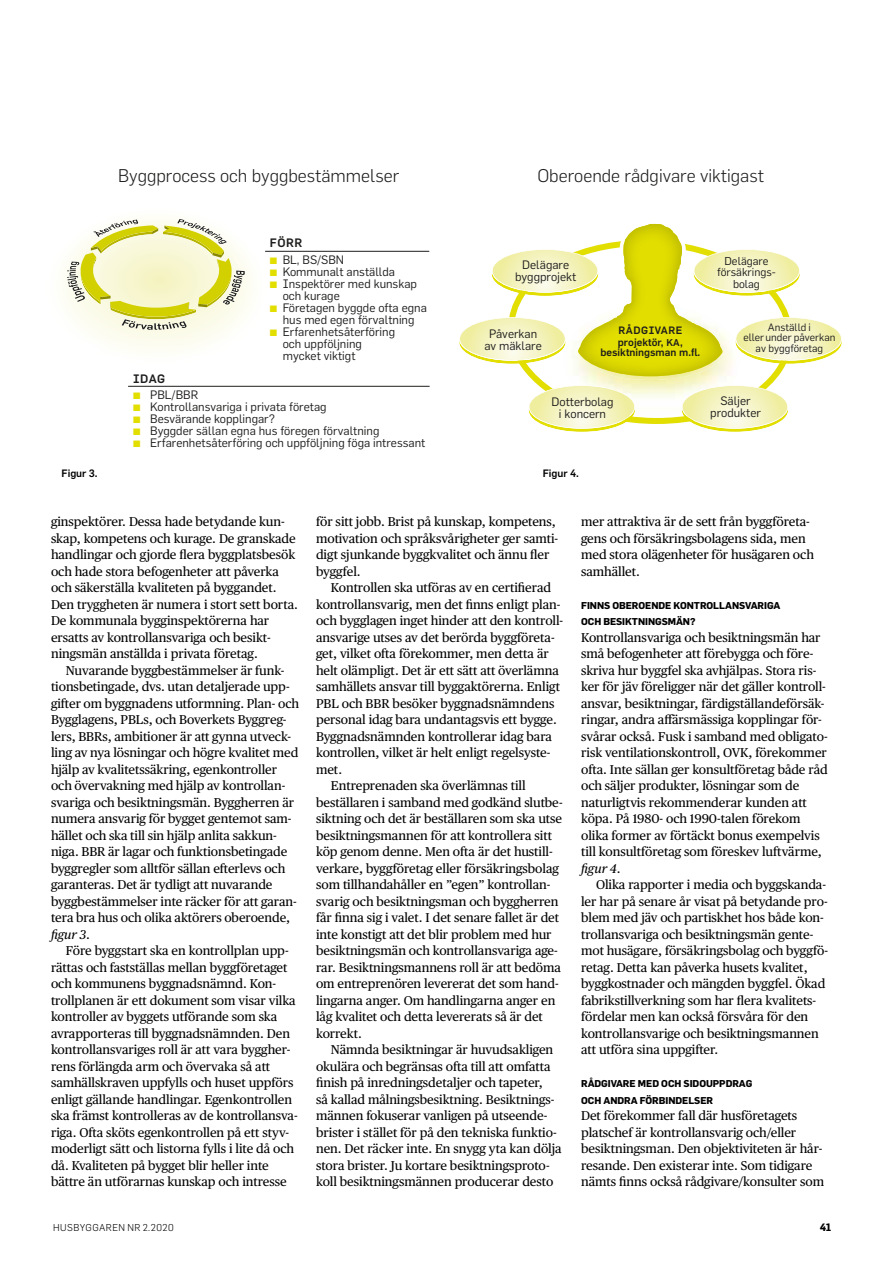
<style>
.page{position:relative;width:893px;height:1263px;background:#fff}
.page>*{position:absolute;margin:0;border:0;box-sizing:border-box;transform-origin:0 0}
.t1{font:300 18px "Flama";color:#1e1d1c}
.t2{font:12.75px/16.5px "Publico Text";letter-spacing:-.005em;color:#000}
.t3{font:12px/12px "Flama";color:#1e1d1c;text-align:center}
.t4{font:11.25px/11.2px "Flama";color:#1e1d1c;text-align:center}
.t5{font:500 10.5px/12px "Flama";color:#1e1d1c}
.t6{font:10.5px/10.5px "Flama";color:#1e1d1c;text-align:center}
.t7{font:500 10.5px "Flama";letter-spacing:-.005em;color:#000}
.t8{font:700 10.5px "Flama";color:#000}
.t9{font:700 9.75px/16.5px "Flama";letter-spacing:-.005em;color:#000}
.t10{font:300 9.75px "Flama";letter-spacing:.05em;color:#000}
.s1{font-weight:500}
.s2{font-size:9px;color:#e2de00}
.s3{font-size:9.75px}
.s4{font-style:italic}
</style>
<div class="page">
<svg style="left:459px;top:223px;width:383px;height:209px"></svg>
<hr style="left:128px;top:386px;width:301px;height:1px;background:#1e1d1c">
<hr style="left:265px;top:251px;width:164px;height:1px;background:#1e1d1c">
<svg style="left:67px;top:219px;width:178px;height:111px"></svg>
<h1 class="t1" style="left:118px;top:165px;width:283px">Byggprocess och byggbestämmelser</h1>
<h1 class="t1" style="left:537px;top:165px;width:228px">Oberoende rådgivare viktigast</h1>
<p class="t3" style="left:270px;top:235px;width:76px;line-height:16.5px;text-align:left"><span class="s1">FÖRR<br></span><span class="s2">π</span> BL, BS/SBN</p>
<p class="t3" style="left:270px;top:265px;width:127px"><span class="s2">π</span> Kommunalt anställda</p>
<p class="t3" style="left:270px;top:277px;width:148px"><span class="s2">π</span> Inspektörer med kunskap</p>
<p class="t3" style="left:283px;top:289px;width:59px">och kurage</p>
<p class="t3" style="left:270px;top:301px;width:158px"><span class="s2">π</span> Företagen byggde ofta egna</p>
<p class="t3" style="left:283px;top:313px;width:133px">hus med egen förvaltning</p>
<p class="t3" style="left:270px;top:325px;width:127px"><span class="s2">π</span> Erfarenhetsåterföring</p>
<p class="t3" style="left:283px;top:337px;width:81px">och uppföljning</p>
<p class="t3" style="left:283px;top:349px;width:74px">mycket viktigt</p>
<p class="t3" style="left:133px;top:370px;width:67px;line-height:16.5px;text-align:left"><span class="s1">IDAG<br></span><span class="s2">π</span> PBL/BBR</p>
<p class="t3" style="left:133px;top:401px;width:294px;text-align:left"><span class="s2">π</span> Kontrollansvariga i privata företag<br><span class="s2">π</span> Besvärande kopplingar?<br><span class="s2">π</span> Byggder sällan egna hus föregen förvaltning<br><span class="s2">π</span> Erfarenhetsåterföring och uppföljning föga intressant</p>
<p class="t3" style="left:515px;top:258px;width:63px">Delägare byggprojekt</p>
<p class="t3" style="left:484px;top:327px;width:59px">Påverkan av mäklare</p>
<p class="t5" style="left:618px;top:324px;width:66px">RÅDGIVARE projektör, <span class="s3">KA</span>,</p>
<p class="t5" style="left:600px;top:346px;width:101px">besiktningsman m.fl.</p>
<p class="t3" style="left:552px;top:396px;width:63px">Dotterbolag i koncern</p>
<p class="t7" style="left:62px;top:467px;width:37px">Figur 3.</p>
<p class="t7" style="left:543px;top:467px;width:38px">Figur 4.</p>
<p class="t4" style="left:717px;top:255px;width:60px">Delägare försäkrings&shy;bolag</p>
<p class="t6" style="left:743px;top:322px;width:94px">Anställd i<br>eller under påverkan av byggföretag</p>
<p class="t3" style="left:710px;top:395px;width:52px">Säljer produkter</p>
<p class="t2" style="left:51px;top:514px;width:248px">ginspektörer. Dessa hade betydande kun&shy;skap, kompetens och kurage. De granskade handlingar och gjorde flera byggplatsbesök och hade stora befogenheter att påverka och säkerställa kvaliteten på byggandet.<br>Den tryggheten är numera i stort sett borta.<br>De kommunala bygginspektörerna har ersatts av kontrollansvariga och besikt&shy;ningsmän anställda i privata företag.</p>
<p class="t2" style="left:51px;top:662px;width:250px;text-indent:15px">Nuvarande byggbestämmelser är funk&shy;tionsbetingade, dvs. utan detaljerade upp&shy;gifter om byggnadens utformning. Plan- och Bygglagens, PBLs, och Boverkets Byggreg&shy;lers, BBRs, ambitioner är att gynna utveck&shy;ling av nya lösningar och högre kvalitet med hjälp av kvalitetssäkring, egenkontroller och övervakning med hjälp av kontrollan&shy;svariga och besiktningsmän. Byggherren är numera ansvarig för bygget gentemot sam&shy;hället och ska till sin hjälp anlita sakkun&shy;niga. BBR är lagar och funktionsbetingade byggregler som alltför sällan efterlevs och garanteras. Det är tydligt att nuvarande byggbestämmelser inte räcker för att garan&shy;tera bra hus och olika aktörers oberoende, <span class="s4">figur 3</span>.</p>
<p class="t2" style="left:51px;top:942px;width:248px;text-indent:15px">Före byggstart ska en kontrollplan upp&shy;rättas och fastställas mellan byggföretaget och kommunens byggnadsnämnd. Kon&shy;trollplanen är ett dokument som visar vilka kontroller av byggets utförande som ska avrapporteras till byggnadsnämnden. Den kontrollansvariges roll är att vara byggher&shy;rens förlängda arm och övervaka så att samhällskraven uppfylls och huset uppförs enligt gällande handlingar. Egenkontrollen ska främst kontrolleras av de kontrollansva&shy;riga. Ofta sköts egenkontrollen på ett styv&shy;moderligt sätt och listorna fylls i lite då och då. Kvaliteten på bygget blir heller inte bättre än utförarnas kunskap och intresse</p>
<p class="t2" style="left:316px;top:513px;width:244px">för sitt jobb. Brist på kunskap, kompetens, motivation och språksvårigheter ger samti&shy;digt sjunkande byggkvalitet och ännu fler byggfel.</p>
<p class="t2" style="left:331px;top:579px;width:222px">Kontrollen ska utföras av en certifierad</p>
<p class="t2" style="left:316px;top:596px;width:246px">kontrollansvarig, men det finns enligt plan-</p>
<p class="t2" style="left:316px;top:612px;width:249px">och bygglagen inget hinder att den kontroll-</p>
<p class="t2" style="left:316px;top:629px;width:240px">ansvarige utses av det berörda byggföreta-</p>
<p class="t2" style="left:316px;top:645px;width:234px">get, vilket ofta förekommer, men detta är</p>
<p class="t2" style="left:316px;top:662px;width:244px">helt olämpligt. Det är ett sätt att överlämna</p>
<p class="t2" style="left:316px;top:678px;width:246px">samhällets ansvar till byggaktörerna. Enligt</p>
<p class="t2" style="left:316px;top:695px;width:240px">PBL och BBR besöker byggnadsnämndens</p>
<p class="t2" style="left:316px;top:711px;width:242px">personal idag bara undantagsvis ett bygge.</p>
<p class="t2" style="left:316px;top:728px;width:238px">Byggnadsnämnden kontrollerar idag bara</p>
<p class="t2" style="left:316px;top:744px;width:236px">kontrollen, vilket är helt enligt regelsyste-</p>
<p class="t2" style="left:316px;top:761px;width:28px">met.</p>
<p class="t2" style="left:331px;top:777px;width:196px">Entreprenaden ska överlämnas till</p>
<p class="t2" style="left:316px;top:794px;width:248px">beställaren i samband med godkänd slutbe-</p>
<p class="t2" style="left:316px;top:810px;width:248px">siktning och det är beställaren som ska utse</p>
<p class="t2" style="left:316px;top:827px;width:237px">besiktningsmannen för att kontrollera sitt</p>
<p class="t2" style="left:316px;top:843px;width:238px">köp genom denne. Men ofta är det hustill-</p>
<p class="t2" style="left:316px;top:860px;width:244px">verkare, byggföretag eller försäkringsbolag</p>
<p class="t2" style="left:316px;top:876px;width:236px">som tillhandahåller en ”egen” kontrollan-</p>
<p class="t2" style="left:316px;top:893px;width:244px">svarig och besiktningsman och byggherren</p>
<p class="t2" style="left:316px;top:909px;width:245px">får finna sig i valet. I det senare fallet är det</p>
<p class="t2" style="left:316px;top:926px;width:237px">inte konstigt att det blir problem med hur</p>
<p class="t2" style="left:316px;top:942px;width:243px">besiktningsmän och kontrollansvariga age-</p>
<p class="t2" style="left:316px;top:959px;width:246px">rar. Besiktningsmannens roll är att bedöma</p>
<p class="t2" style="left:316px;top:975px;width:244px">om entreprenören levererat det som hand-</p>
<p class="t2" style="left:316px;top:992px;width:241px">lingarna anger. Om handlingarna anger en</p>
<p class="t2" style="left:316px;top:1008px;width:228px">låg kvalitet och detta levererats så är det</p>
<p class="t2" style="left:316px;top:1025px;width:47px">korrekt.</p>
<p class="t2" style="left:331px;top:1041px;width:224px">Nämnda besiktningar är huvudsakligen</p>
<p class="t2" style="left:316px;top:1058px;width:236px">okulära och begränsas ofta till att omfatta</p>
<p class="t2" style="left:316px;top:1074px;width:228px">finish på inredningsdetaljer och tapeter,</p>
<p class="t2" style="left:316px;top:1091px;width:240px">så kallad målningsbesiktning. Besiktnings-</p>
<p class="t2" style="left:316px;top:1107px;width:233px">männen fokuserar vanligen på utseende-</p>
<p class="t2" style="left:316px;top:1124px;width:242px">brister i stället för på den tekniska funktio-</p>
<p class="t2" style="left:316px;top:1140px;width:247px">nen. Det räcker inte. En snygg yta kan dölja</p>
<p class="t2" style="left:316px;top:1157px;width:235px">stora brister. Ju kortare besiktningsproto-</p>
<p class="t2" style="left:316px;top:1173px;width:239px">koll besiktningsmännen producerar desto</p>
<p class="t2" style="left:581px;top:513px;width:234px">mer attraktiva är de sett från byggföreta&shy;gens och försäkringsbolagens sida, men med stora olägenheter för husägaren och samhället.</p>
<p class="t9" style="left:581px;top:597px;width:201px">FINNS OBEROENDE KONTROLLANSVARIGA<br>OCH BESIKTNINGSMÄN?</p>
<p class="t2" style="left:581px;top:629px;width:248px">Kontrollansvariga och besiktningsmän har små befogenheter att förebygga och före&shy;skriva hur byggfel ska avhjälpas. Stora ris&shy;ker för jäv föreligger när det gäller kontroll&shy;ansvar, besiktningar, färdigställandeförsäk&shy;ringar, andra affärsmässiga kopplingar för&shy;svårar också. Fusk i samband med obligato&shy;risk ventilationskontroll, OVK, förekommer ofta. Inte sällan ger konsultföretag både råd och säljer produkter, lösningar som de naturligtvis rekommenderar kunden att köpa. På 1980- och 1990-talen förekom olika former av förtäckt bonus exempelvis till konsultföretag som föreskev luftvärme, <span class="s4">figur 4</span>.</p>
<p class="t2" style="left:581px;top:876px;width:249px;text-indent:15px">Olika rapporter i media och byggskanda&shy;ler har på senare år visat på betydande pro&shy;blem med jäv och partiskhet hos både kon&shy;trollansvariga och besiktningsmän gente&shy;mot husägare, försäkringsbolag och byggfö&shy;retag. Detta kan påverka husets kvalitet, byggkostnader och mängden byggfel. Ökad fabrikstillverkning som har flera kvalitets&shy;fördelar men kan också försvåra för den kontrollansvarige och besiktningsmannen att utföra sina uppgifter.</p>
<p class="t9" style="left:581px;top:1075px;width:173px">RÅDGIVARE MED OCH SIDOUPPDRAG<br>OCH ANDRA FÖRBINDELSER</p>
<p class="t2" style="left:581px;top:1108px;width:245px">Det förekommer fall där husföretagets platschef är kontrollansvarig och/eller besiktningsman. Den objektiviteten är hår&shy;resande. Den existerar inte. Som tidigare nämts finns också rådgivare/konsulter som</p>
<p class="t10" style="left:53px;top:1222px;width:122px">HUSBYGGAREN NR 2.2020</p>
<p class="t8" style="left:820px;top:1221px;width:13px">41</p>
</div>
